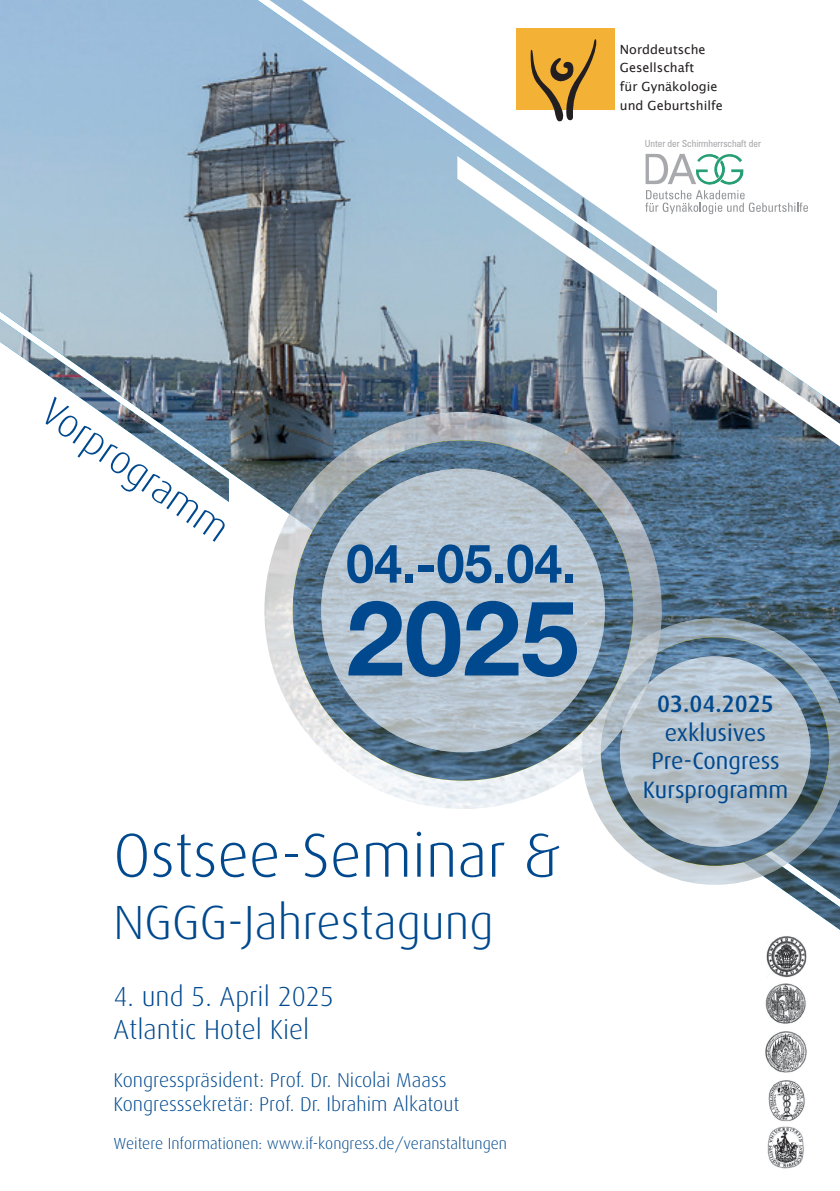
<style>
.page{position:relative;width:840px;height:1191px;background:#fff}
.page>*{position:absolute;margin:0;border:0;box-sizing:border-box;transform-origin:0 0}
.t1{font:700 104.4px "Helvetica Neue LT Pro";color:#01498e}
.t2{font:300 62px "Dax";color:#01498e}
.t3{font:700 53.4px "Helvetica Neue LT Pro";color:#01498e;scale:.94 1}
.t4{font:300 48px "Dax";color:#01498e}
.t5{font:300 39.8px "Dax";color:#01498e}
.t6{font:300 27.6px/33px "Dax";color:#01498e}
.t7{font:23.8px/28.4px "Dax";color:#01498e;text-align:center}
.t8{font:500 23.8px "Dax";color:#01498e}
.t9{font:300 20px/24px "Dax";color:#01498e}
.t10{font:300 16px "Dax";color:#01498e}
.t11{font:12.6px/18.6px "Lucida Grande";color:#231f20}
.t12{font:10px "Zurich Condensed BT";color:#a8a9ad}
</style>
<div class="page">
<img style="left:0;top:0;width:839px;height:618px">
<img style="left:269px;top:0;width:447px;height:313px">
<svg style="left:457px;top:156px;width:382px;height:290px"></svg>
<img style="left:0;top:319px;width:229px;height:183px">
<svg style="left:703px;top:884px;width:136px;height:45px"></svg>
<img style="left:766px;top:936px;width:41px;height:42px">
<img style="left:765px;top:983px;width:41px;height:41px">
<img style="left:765px;top:1031px;width:42px;height:42px">
<img style="left:767px;top:1080px;width:38px;height:89px">
<img style="left:595px;top:618px;width:244px;height:266px">
<img style="left:600px;top:637px;width:229px;height:228px;border-radius:114px">
<img style="left:619px;top:656px;width:191px;height:190px">
<img style="left:264px;top:412px;width:397px;height:397px">
<img style="left:292px;top:440px;width:341px;height:340px;border-radius:170px">
<img style="left:321px;top:469px;width:283px;height:283px">
<div style="left:516px;top:28px;width:98px;height:82px;background:#f3b135"></div>
<svg style="left:530px;top:39px;width:66px;height:84px"></svg>
<img style="left:645px;top:154px;width:98px;height:31px">
<svg style="left:644px;top:190px;width:163px;height:24px"></svg>
<p class="t11" style="left:619px;top:40px;width:104px">Norddeutsche<br>Gesellschaft<br>für Gynäkologie und Geburtshilfe</p>
<p class="t12" style="left:644px;top:138px;width:118px">Unter der Schirmherrschaft der</p>
<h3 class="t5" style="left:58px;top:389px;width:220px;rotate:35deg">Vorprogramm</h3>
<h3 class="t3" style="left:346px;top:530px;width:246px">04.-05.04.</h3>
<h1 class="t1" style="left:346px;top:573px;width:234px">2025</h1>
<h2 class="t2" style="left:113px;top:821px;width:448px">Ostsee-Seminar &amp;</h2>
<h3 class="t4" style="left:113px;top:895px;width:381px">NGGG-Jahrestagung</h3>
<h3 class="t6" style="left:113px;top:980px;width:222px">4. und 5. April 2025<br>Atlantic Hotel Kiel</h3>
<p class="t9" style="left:113px;top:1068px;width:347px">Kongresspräsident: Prof. Dr. Nicolai Maass<br>Kongresssekretär: Prof. Dr. Ibrahim Alkatout</p>
<p class="t10" style="left:113px;top:1134px;width:395px">Weitere Informationen: www.if-kongress.de/veranstaltungen</p>
<p class="t8" style="left:657px;top:691px;width:118px">03.04.2025</p>
<p class="t7" style="left:642px;top:718px;width:147px">exklusives<br>Pre-Congress<br>Kursprogramm</p>
</div>
